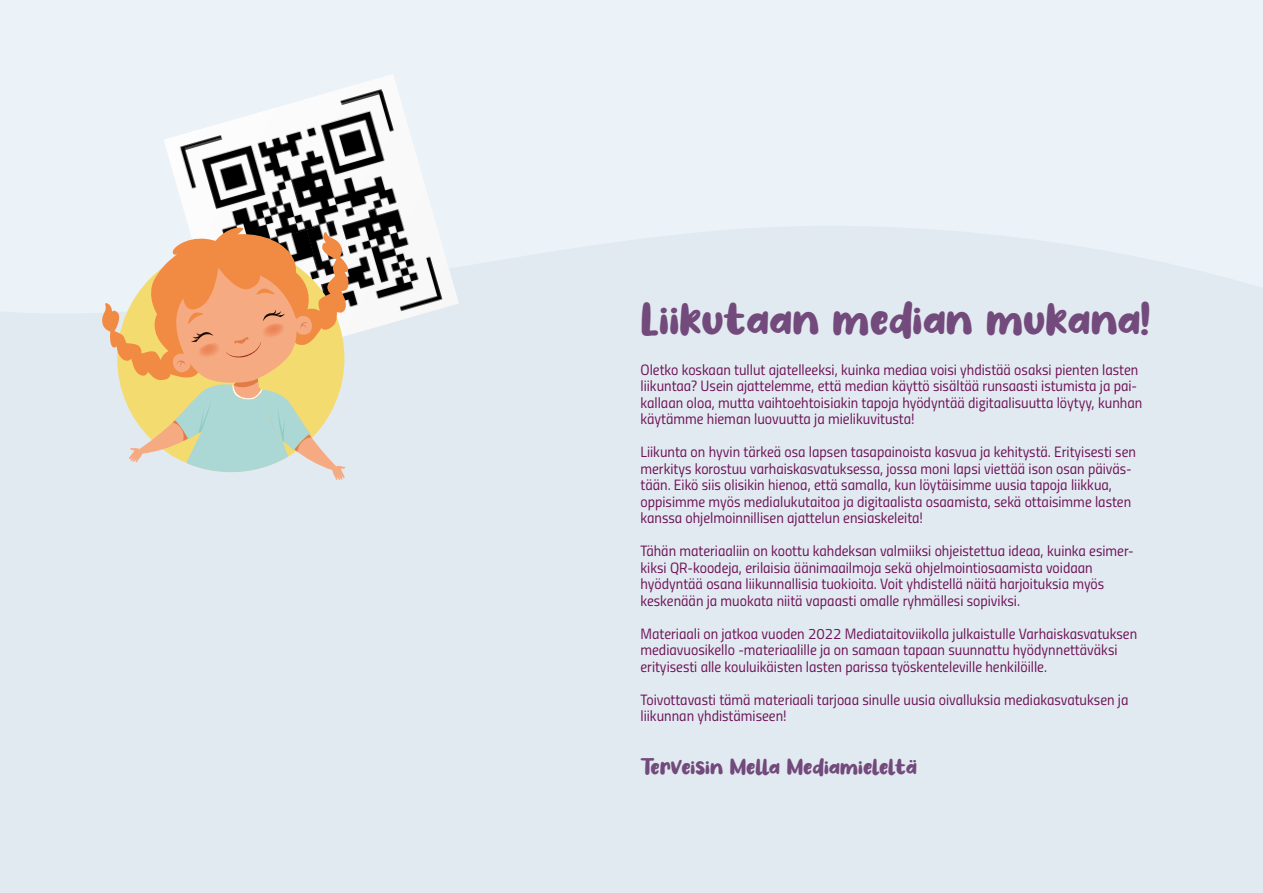
<style>
.page{position:relative;width:1263px;height:893px;background:#dfebf5}
.page>*{position:absolute;margin:0;border:0;box-sizing:border-box;transform-origin:0 0}
.t1{font:46.35px "No Virus";color:#724a7b}
.t2{font:22.5px "No Virus";color:#724a7b}
.t3{font:15px/16.5px "Titillium Regular Upright";color:#6d1458}
</style>
<div class="page">
<img style="left:350px;top:230px;width:93px;height:104px">
<img style="left:380px;top:74px;width:78px;height:233px">
<img style="left:168px;top:153px;width:107px;height:73px">
<img style="left:275px;top:90px;width:140px;height:140px">
<img style="left:164px;top:77px;width:220px;height:76px">
<svg style="left:102px;top:226px;width:248px;height:254px"></svg>
<h1 class="t1" style="left:640px;top:299px;width:511px">Liikutaan median mukana!</h1>
<p class="t3" style="left:640px;top:360px;width:503px">Oletko koskaan tullut ajatelleeksi, kuinka mediaa voisi yhdistää osaksi pienten lasten liikuntaa? Usein ajattelemme, että median käyttö sisältää runsaasti istumista ja pai&shy;kallaan oloa, mutta vaihtoehtoisiakin tapoja hyödyntää digitaalisuutta löytyy, kunhan käytämme hieman luovuutta ja mielikuvitusta!</p>
<p class="t3" style="left:640px;top:443px;width:497px">Liikunta on hyvin tärkeä osa lapsen tasapainoista kasvua ja kehitystä. Erityisesti sen merkitys korostuu varhaiskasvatuksessa, jossa moni lapsi viettää ison osan päiväs&shy;tään. Eikö siis olisikin hienoa, että samalla, kun löytäisimme uusia tapoja liikkua, oppisimme myös medialukutaitoa ja digitaalista osaamista, sekä ottaisimme lasten kanssa ohjelmoinnillisen ajattelun ensiaskeleita!</p>
<p class="t3" style="left:640px;top:542px;width:495px">Tähän materiaaliin on koottu kahdeksan valmiiksi ohjeistettua ideaa, kuinka esimer&shy;kiksi QR-koodeja, erilaisia äänimaailmoja sekä ohjelmointiosaamista voidaan hyödyntää osana liikunnallisia tuokioita. Voit yhdistellä näitä harjoituksia myös keskenään ja muokata niitä vapaasti omalle ryhmällesi sopiviksi.</p>
<p class="t3" style="left:640px;top:624px;width:498px">Materiaali on jatkoa vuoden 2022 Mediataitoviikolla julkaistulle Varhaiskasvatuksen mediavuosikello -materiaalille ja on samaan tapaan suunnattu hyödynnettäväksi erityisesti alle kouluikäisten lasten parissa työskenteleville henkilöille.</p>
<p class="t3" style="left:640px;top:690px;width:489px">Toivottavasti tämä materiaali tarjoaa sinulle uusia oivalluksia mediakasvatuksen ja liikunnan yhdistämiseen!</p>
<h2 class="t2" style="left:640px;top:758px;width:278px">Terveisin Mella Mediamielelta</h2>
<h2 class="t2" style="left:909px;top:745px;width:9px">..</h2>
</div>
